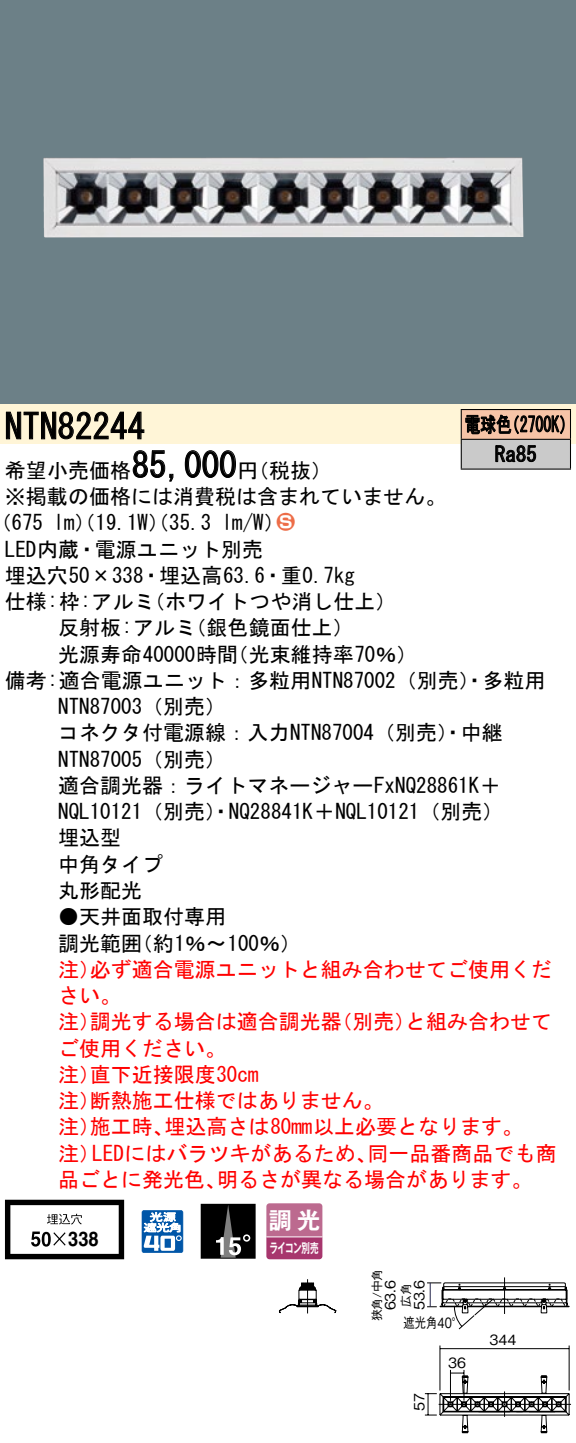
<style>
.page{position:relative;width:576px;height:1443px;background:#fff}
.page>*{position:absolute;margin:0;border:0;box-sizing:border-box;transform-origin:0 0}
.t1{font:35px "MS Gothic";color:#000}
.t2{font:23.1px "Gothic MB101 Pro De Bold 90 pv RKSJ H";color:#fff}
.t3{font:21px/26.6px "MS Gothic";color:#000}
.t4{font:21px/26.2px "MS Gothic";color:#f00}
.t5{font:21px/29.8px "MS Gothic";color:#000;scale:.75 1}
.t6{font:21px "Ford Classification 1";color:#ed6d48}
.t7{font:700 20.3px "Helvetica LT Std";color:#000;scale:.9 1}
.t8{font:14px "Gothic BBB Pro Medium 90 pv RKSJ H";color:#000}
.t9{font:14px "Gothic BBB Pro Medium 90 pv RKSJ H";color:#000;scale:.8 1}
.t10{font:13.3px "Gothic MB101 Pro De Bold 90 pv RKSJ H";letter-spacing:-.05em;color:#fff;scale:.65 1}
.t11{font:11.9px "Gothic BBB Pro Medium 90 pv RKSJ H";color:#000}
.s1{color:#fff}
</style>
<div class="page">
<div style="left:0;top:0;width:575px;height:404px;background:#6c8087"></div>
<img style="left:43px;top:157px;width:480px;height:80px">
<div style="left:0;top:404px;width:575px;height:40px;background:#fff5d7"></div>
<svg style="left:6px;top:411px;width:139px;height:29px"></svg>
<svg style="left:132px;top:450px;width:42px;height:32px"></svg>
<svg style="left:184px;top:450px;width:52px;height:28px"></svg>
<svg style="left:5px;top:1199px;width:119px;height:60px"></svg>
<svg style="left:142px;top:1210px;width:41px;height:42px"></svg>
<div style="left:201px;top:1204px;width:54px;height:54px;background:#000"></div>
<svg style="left:216px;top:1205px;width:33px;height:51px"></svg>
<div style="left:201px;top:1203px;width:54px;height:55px;border:1px solid #000"></div>
<svg style="left:266px;top:1203px;width:56px;height:56px;background:#b55984"></svg>
<hr style="left:266px;top:1236px;width:56px;height:1px;background:#fff">
<div style="left:461px;top:409px;width:109px;height:30px;background:#f7c4a7"></div>
<div style="left:461px;top:439px;width:109px;height:30px;background:#cacaca"></div>
<hr style="left:460px;top:409px;width:110px;height:1px;background:#000">
<hr style="left:569px;top:410px;width:2px;height:29px;background:#000">
<hr style="left:460px;top:439px;width:110px;height:1px;background:#000">
<hr style="left:569px;top:440px;width:2px;height:28px;background:#000">
<hr style="left:460px;top:468px;width:110px;height:2px;background:#000">
<svg style="left:460px;top:410px;width:104px;height:58px"></svg>
<hr style="left:503px;top:1277px;width:2px;height:36px;background:#000">
<svg style="left:427px;top:1281px;width:142px;height:49px"></svg>
<hr style="left:449px;top:1369px;width:2px;height:31px;background:#000">
<hr style="left:463px;top:1369px;width:1px;height:31px;background:#000">
<hr style="left:439px;top:1345px;width:1px;height:45px;background:#000">
<hr style="left:568px;top:1345px;width:1px;height:45px;background:#000">
<hr style="left:440px;top:1348px;width:129px;height:1px;background:#000">
<svg style="left:424px;top:1372px;width:146px;height:61px"></svg>
<hr style="left:307px;top:1279px;width:1px;height:34px;background:#000">
<svg style="left:279px;top:1282px;width:58px;height:32px"></svg>
<h1 class="t1" style="left:5px;top:409px;width:142px">NTN82244</h1>
<h1 class="t1" style="left:132px;top:447px;width:106px">85,000</h1>
<p class="t3" style="left:5px;top:457px;width:442px">希望小売価格<br>※掲載の価格には消費税は含まれていません。</p>
<p class="t6" style="left:277px;top:511px;width:19px">2<span class="s1">3</span></p>
<p class="t3" style="left:237px;top:457px;width:96px">（円税抜(</p>
<p class="t3" style="left:222px;top:509px;width:64px">l m (W/</p>
<p class="t3" style="left:-9px;top:509px;width:54px">（675</p>
<p class="t3" style="left:5px;top:536px;width:259px">LED内蔵・電源ユニット別売</p>
<p class="t3" style="left:5px;top:562px;width:351px">埋込穴50×338・埋込高63.6・重0.7kg</p>
<p class="t3" style="left:144px;top:588px;width:253px">（ホワイトつや消し仕上(</p>
<p class="t3" style="left:54px;top:509px;width:159px">lm）（19.1 ）（W 35.3</p>
<p class="t3" style="left:5px;top:588px;width:151px">仕様枠: :アルミ</p>
<p class="t3" style="left:58px;top:614px;width:139px">反射板:アルミ</p>
<p class="t3" style="left:185px;top:614px;width:170px">（銀色鏡面仕上(</p>
<p class="t5" style="left:494px;top:409px;width:57px;text-indent:-30px">電球色<br>Ra85</p>
<p class="t5" style="left:504px;top:409px;width:96px">（2700 (K</p>
<p class="t3" style="left:58px;top:641px;width:181px">光源寿命40000時間</p>
<p class="t3" style="left:5px;top:667px;width:542px">備考:適合電源ユニット：多粒用NTN87002（別売）・多粒用</p>
<p class="t3" style="left:58px;top:693px;width:169px">NTN87003（別売(</p>
<p class="t3" style="left:58px;top:719px;width:446px">コネクタ付電源線：入力NTN87004（別売）・中継</p>
<p class="t3" style="left:58px;top:746px;width:169px">NTN87005（別売(</p>
<p class="t3" style="left:58px;top:772px;width:444px">適合調光器：ライトマネージャーFxNQ28861 ＋K</p>
<p class="t3" style="left:58px;top:798px;width:446px">NQL10121（別売）・NQ28841 ＋K NQL10121（別売(</p>
<p class="t3" style="left:58px;top:824px;width:64px">埋込型</p>
<p class="t3" style="left:58px;top:851px;width:106px">中角タイプ</p>
<p class="t3" style="left:58px;top:877px;width:85px">丸形配光</p>
<p class="t3" style="left:132px;top:903px;width:171px;text-indent:-73px">●天井面取付専用<br>（約1％〜100％(</p>
<p class="t3" style="left:227px;top:641px;width:191px">（光束維持率70％(</p>
<p class="t3" style="left:58px;top:929px;width:85px">調光範囲</p>
<p class="t4" style="left:90px;top:956px;width:463px">必ず適合電源ユニットと組み合わせてご使用くだ</p>
<p class="t4" style="left:58px;top:956px;width:64px">注）さい。</p>
<p class="t4" style="left:90px;top:1008px;width:253px">調光する場合は適合調光器</p>
<p class="t4" style="left:331px;top:1008px;width:85px">（別売）</p>
<p class="t4" style="left:405px;top:1008px;width:148px">と組み合わせて</p>
<p class="t4" style="left:58px;top:1008px;width:43px">注）</p>
<p class="t4" style="left:58px;top:1034px;width:169px">ご使用ください。</p>
<p class="t4" style="left:90px;top:1061px;width:170px">直下近接限度30cm</p>
<p class="t4" style="left:90px;top:1061px;width:295px;text-indent:-32px">注）<br>断熱施工仕様ではありません。</p>
<p class="t4" style="left:58px;top:1087px;width:43px">注）</p>
<p class="t4" style="left:164px;top:1113px;width:360px">埋込高さは80mm以上必要となります。</p>
<p class="t4" style="left:90px;top:1113px;width:85px">施工時、</p>
<p class="t4" style="left:58px;top:1113px;width:43px">注）</p>
<p class="t4" style="left:92px;top:1139px;width:286px">LEDにはバラツキがあるため、</p>
<p class="t4" style="left:367px;top:1139px;width:190px">同一品番商品でも商</p>
<p class="t4" style="left:58px;top:1139px;width:43px">注）</p>
<p class="t4" style="left:58px;top:1166px;width:169px">品ごとに発光色、</p>
<p class="t4" style="left:217px;top:1166px;width:317px">明るさが異なる場合があります。</p>
<p class="t7" style="left:68px;top:1226px;width:35px">338</p>
<p class="t2" style="left:269px;top:1200px;width:53px">調光</p>
<p class="t10" style="left:269px;top:1236px;width:77px">ライコン別売</p>
<p class="t11" style="left:367px;top:1321px;width:54px;rotate:-90deg">狭角/中角</p>
<p class="t8" style="left:379px;top:1310px;width:32px;rotate:-90deg">63.6</p>
<p class="t11" style="left:396px;top:1306px;width:25px;rotate:-90deg">広角</p>
<p class="t8" style="left:408px;top:1310px;width:32px;rotate:-90deg">53.6</p>
<p class="t9" style="left:403px;top:1311px;width:76px">遮光角40°</p>
<p class="t8" style="left:408px;top:1410px;width:19px;rotate:-90deg">57</p>
<p class="t8" style="left:448px;top:1351px;width:19px">36</p>
<p class="t8" style="left:489px;top:1328px;width:28px">344</p>
</div>
